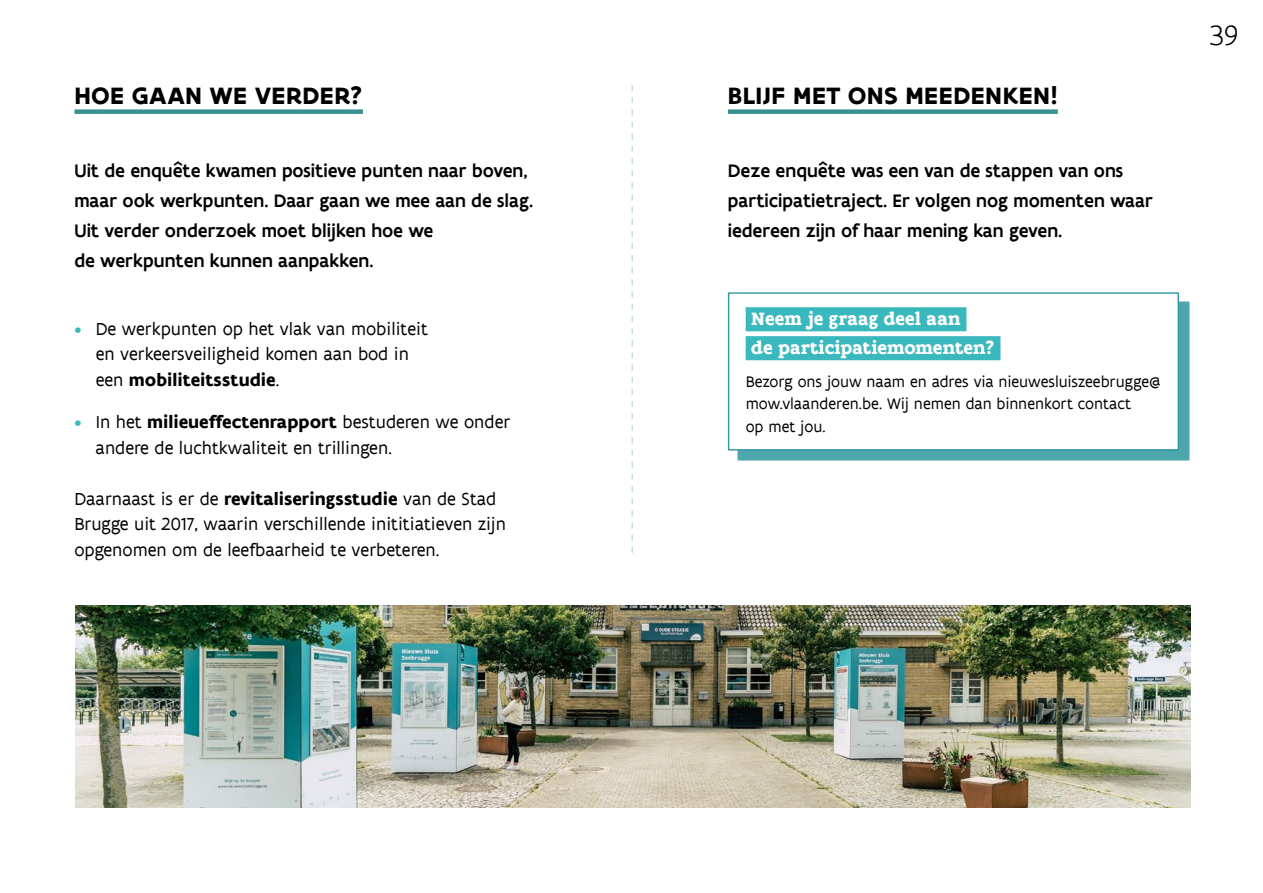
<style>
.page{position:relative;width:1263px;height:893px;background:#fff}
.page>*{position:absolute;margin:0;border:0;box-sizing:border-box;transform-origin:0 0}
.t1{font:300 30px "Flanders Art Sans";color:#000}
.t2{font:700 25.5px "Flanders Art Sans";letter-spacing:.01em;color:#000}
.t3{font:500 19.5px/30px "Flanders Art Sans";color:#000}
.t4{font:700 19.2px/29px "Flanders Art Serif";color:#fff}
.t5{font:18.75px/25.5px "Flanders Art Sans";color:#000}
.t6{font:16.5px/22.5px "Flanders Art Sans";color:#000}
.s1{color:#39b8bd}
.s2{font-weight:700}
</style>
<div class="page">
<div style="left:728px;top:109px;width:330px;height:5px;background:#389191"></div>
<div style="left:74px;top:109px;width:289px;height:5px;background:#389191"></div>
<svg style="left:631px;top:85px;width:2px;height:468px"></svg>
<div style="left:737px;top:302px;width:452px;height:159px;background:#2d979e;opacity:.85"></div>
<div style="left:728px;top:293px;width:450px;height:157px;background:#fff"></div>
<div style="left:746px;top:307px;width:220px;height:24px;background:#39b8bd"></div>
<div style="left:746px;top:336px;width:254px;height:24px;background:#39b8bd"></div>
<div style="left:728px;top:292px;width:451px;height:158px;border:1px solid #2d979e"></div>
<img style="left:76px;top:606px;width:1114px;height:202px">
<h2 class="t2" style="left:74px;top:80px;width:290px">HOE GAAN WE VERDER?</h2>
<p class="t3" style="left:74px;top:156px;width:460px">Uit de enquête kwamen positieve punten naar boven, maar ook werkpunten. Daar gaan we mee aan de slag.<br>Uit verder onderzoek moet blijken hoe we<br>de werkpunten kunnen aanpakken.</p>
<p class="t5" style="left:96px;top:316px;width:334px;text-indent:-21px"><span class="s1">•</span> De werkpunten op het vlak van mobiliteit en verkeersveiligheid komen aan bod in een <span class="s2">mobiliteitsstudie</span>.</p>
<p class="t5" style="left:96px;top:410px;width:416px;text-indent:-21px"><span class="s1">•</span> In het <span class="s2">milieueffectenrapport</span> bestuderen we onder andere de luchtkwaliteit en trillingen.</p>
<p class="t5" style="left:74px;top:486px;width:433px">Daarnaast is er de <span class="s2">revitaliseringsstudie</span> van de Stad<br>Brugge uit 2017, waarin verschillende inititiatieven zijn opgenomen om de leefbaarheid te verbeteren.</p>
<h2 class="t2" style="left:728px;top:80px;width:331px">BLIJF MET ONS MEEDENKEN!</h2>
<p class="t3" style="left:728px;top:156px;width:427px">Deze enquête was een van de stappen van ons participatietraject. Er volgen nog momenten waar iedereen zijn of haar mening kan geven.</p>
<p class="t4" style="left:751px;top:304px;width:245px">Neem je graag deel aan<br>de participatiemomenten?</p>
<p class="t6" style="left:746px;top:371px;width:417px">Bezorg ons jouw naam en adres via nieuwesluiszeebrugge@ mow.vlaanderen.be. Wij nemen dan binnenkort contact<br>op met jou.</p>
<h1 class="t1" style="left:1209px;top:17px;width:31px">39</h1>
</div>
